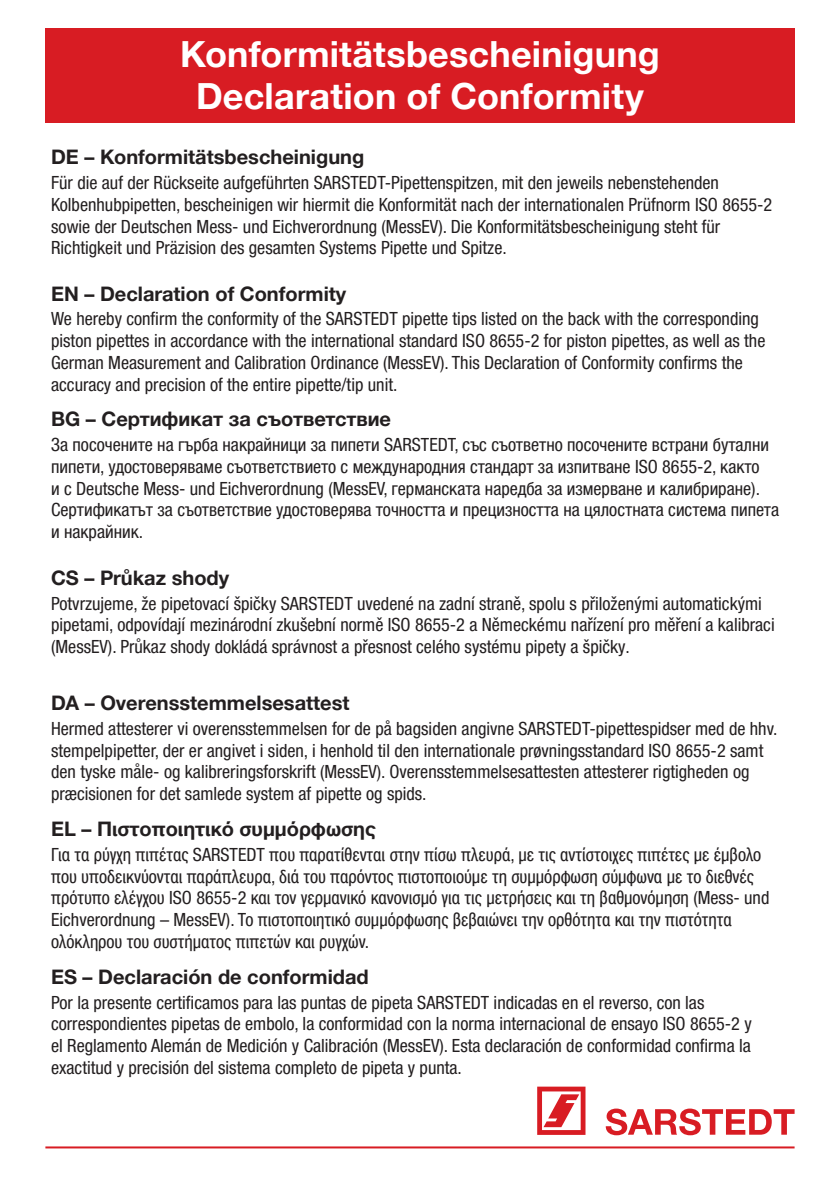
<style>
.page{position:relative;width:840px;height:1191px;background:#fff}
.page>*{position:absolute;margin:0;border:0;box-sizing:border-box;transform-origin:0 0}
.t1{font:700 36px/42px "Helvetica Neue LTW1 G";letter-spacing:.005em;color:#fff;text-align:center}
.t2{font:700 20px "Helvetica Neue LTW1 G";color:#231f20}
.t3{font:condensed 18.2px/21.8px "Helvetica Neue LTW1 G";color:#231f20}
</style>
<div class="page">
<div style="left:45px;top:28px;width:749px;height:94px;background:#d81c23"></div>
<svg style="left:537px;top:1086px;width:48px;height:48px"></svg>
<svg style="left:605px;top:1108px;width:189px;height:27px"></svg>
<hr style="left:45px;top:1146px;width:749px;height:2px;background:#d81c23">
<h1 class="t1" style="left:180px;top:33px;width:481px">Konformitätsbescheinigung<br>Declaration of Conformity</h1>
<p class="t2" style="left:51px;top:145px;width:314px">DE – Konformitätsbescheinigung</p>
<p class="t3" style="left:51px;top:172px;width:722px">Für die auf der Rückseite aufgeführten SARSTEDT-Pipettenspitzen, mit den jeweils nebenstehenden Kolbenhubpipetten, bescheinigen wir hiermit die Konformität nach der internationalen Prüfnorm ISO 8655-2 sowie der Deutschen Mess- und Eichverordnung (MessEV). Die Konformitätsbescheinigung steht für Richtigkeit und Präzision des gesamten Systems Pipette und Spitze.</p>
<p class="t2" style="left:51px;top:281px;width:296px">EN – Declaration of Conformity</p>
<p class="t3" style="left:51px;top:308px;width:715px">We hereby confirm the conformity of the SARSTEDT pipette tips listed on the back with the corresponding piston pipettes in accordance with the international standard ISO 8655-2 for piston pipettes, as well as the German Measurement and Calibration Ordinance (MessEV). This Declaration of Conformity confirms the accuracy and precision of the entire pipette/tip unit.</p>
<p class="t2" style="left:51px;top:407px;width:341px">BG – Сертификат за съответствие</p>
<p class="t3" style="left:51px;top:434px;width:729px">За посочените на гърба накрайници за пипети SARSTEDT, със съответно посочените встрани бутални пипети, удостоверяваме съответствието с международния стандарт за изпитване ISO 8655-2, както<br>и с Deutsche Mess- und Eichverordnung (MessEV, германската наредба за измерване и калибриране).<br>Сертификатът за съответствие удостоверява точността и прецизността на цялостната система пипета и накрайник.</p>
<p class="t2" style="left:51px;top:565px;width:179px">CS – Průkaz shody</p>
<p class="t3" style="left:51px;top:592px;width:724px">Potvrzujeme, že pipetovací špičky SARSTEDT uvedené na zadní straně, spolu s přiloženými automatickými pipetami, odpovídají mezinárodní zkušební normě ISO 8655-2 a Německému nařízení pro měření a kalibraci (MessEV). Průkaz shody dokládá správnost a přesnost celého systému pipety a špičky.</p>
<p class="t2" style="left:51px;top:691px;width:300px">DA – Overensstemmelsesattest</p>
<p class="t3" style="left:51px;top:717px;width:727px">Hermed attesterer vi overensstemmelsen for de på bagsiden angivne SARSTEDT-pipettespidser med de hhv. stempelpipetter, der er angivet i siden, i henhold til den internationale prøvningsstandard ISO 8655-2 samt den tyske måle- og kalibreringsforskrift (MessEV). Overensstemmelsesattesten attesterer rigtigheden og præcisionen for det samlede system af pipette og spids.</p>
<p class="t2" style="left:51px;top:816px;width:326px">EL – Πιστοποιητικό συμμόρφωσης</p>
<p class="t3" style="left:51px;top:843px;width:719px">Για τα ρύγχη πιπέτας SARSTEDT που παρατίθενται στην πίσω πλευρά, με τις αντίστοιχες πιπέτες με έμβολο που υποδεικνύονται παράπλευρα, διά του παρόντος πιστοποιούμε τη συμμόρφωση σύμφωνα με το διεθνές πρότυπο ελέγχου ISO 8655-2 και τον γερμανικό κανονισμό για τις μετρήσεις και τη βαθμονόμηση (Mess- und Eichverordnung – MessEV). Το πιστοποιητικό συμμόρφωσης βεβαιώνει την ορθότητα και την πιστότητα ολόκληρου του συστήματος πιπετών και ρυγχών.</p>
<p class="t2" style="left:51px;top:964px;width:319px">ES – Declaración de conformidad</p>
<p class="t3" style="left:51px;top:991px;width:701px">Por la presente certificamos para las puntas de pipeta SARSTEDT indicadas en el reverso, con las correspondientes pipetas de embolo, la conformidad con la norma internacional de ensayo ISO 8655-2 y el Reglamento Alemán de Medición y Calibración (MessEV). Esta declaración de conformidad confirma la exactitud y precisión del sistema completo de pipeta y punta.</p>
</div>
